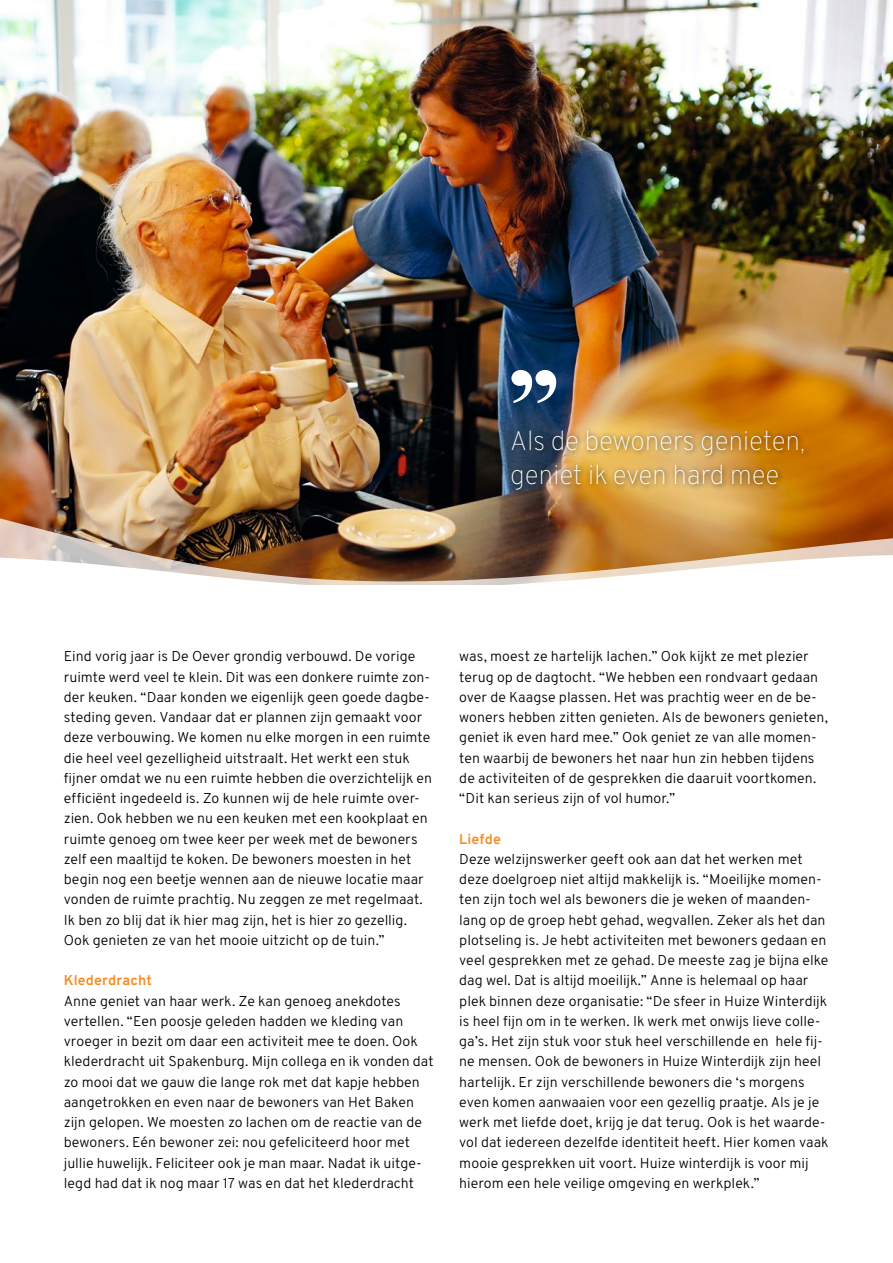
<style>
.page{position:relative;width:893px;height:1263px;background:#fff}
.page>*{position:absolute;margin:0;border:0;box-sizing:border-box;transform-origin:0 0}
.t1{font:100 27px/34.5px "Overpass";letter-spacing:-.01em;color:#fff}
.t2{font:300 14.25px/20.2px "Overpass";letter-spacing:.005em;color:#000}
.t3{font:700 14.25px "Overpass";letter-spacing:.01em;color:#f68d24}
</style>
<div class="page">
<img style="left:0;top:0;width:893px;height:454px">
<img style="left:0;top:454px;width:893px;height:101px">
<svg style="left:0;top:555px;width:891px;height:30px"></svg>
<div style="left:508px;top:426px;width:302px;height:71px;background:#000;opacity:.75"></div>
<svg style="left:511px;top:370px;width:45px;height:33px"></svg>
<h1 class="t1" style="left:510px;top:423px;width:297px">Als de bewoners genieten, geniet ik even hard mee</h1>
<p class="t2" style="left:64px;top:646px;width:370px">Eind vorig jaar is De Oever grondig verbouwd. De vorige ruimte werd veel te klein. Dit was een donkere ruimte zon&shy;der keuken. “Daar konden we eigenlijk geen goede dagbe&shy;steding geven. Vandaar dat er plannen zijn gemaakt voor deze verbouwing. We komen nu elke morgen in een ruimte die heel veel gezelligheid uitstraalt. Het werkt een stuk fijner omdat we nu een ruimte hebben die overzichtelijk en efficiënt ingedeeld is. Zo kunnen wij de hele ruimte over&shy;zien. Ook hebben we nu een keuken met een kookplaat en ruimte genoeg om twee keer per week met de bewoners zelf een maaltijd te koken. De bewoners moesten in het begin nog een beetje wennen aan de nieuwe locatie maar vonden de ruimte prachtig. Nu zeggen ze met regelmaat.<br>Ik ben zo blij dat ik hier mag zijn, het is hier zo gezellig.<br>Ook genieten ze van het mooie uitzicht op de tuin.”</p>
<p class="t3" style="left:64px;top:971px;width:90px">Klederdracht</p>
<p class="t2" style="left:64px;top:990px;width:371px">Anne geniet van haar werk. Ze kan genoeg anekdotes vertellen. “Een poosje geleden hadden we kleding van vroeger in bezit om daar een activiteit mee te doen. Ook klederdracht uit Spakenburg. Mijn collega en ik vonden dat zo mooi dat we gauw die lange rok met dat kapje hebben aangetrokken en even naar de bewoners van Het Baken zijn gelopen. We moesten zo lachen om de reactie van de bewoners. Eén bewoner zei: nou gefeliciteerd hoor met jullie huwelijk. Feliciteer ook je man maar. Nadat ik uitge&shy;legd had dat ik nog maar 17 was en dat het klederdracht</p>
<p class="t2" style="left:459px;top:646px;width:370px">was, moest ze hartelijk lachen.” Ook kijkt ze met plezier terug op de dagtocht. “We hebben een rondvaart gedaan over de Kaagse plassen. Het was prachtig weer en de be&shy;woners hebben zitten genieten. Als de bewoners genieten, geniet ik even hard mee.” Ook geniet ze van alle momen&shy;ten waarbij de bewoners het naar hun zin hebben tijdens de activiteiten of de gesprekken die daaruit voortkomen. “Dit kan serieus zijn of vol humor.”</p>
<p class="t3" style="left:459px;top:830px;width:43px">Liefde</p>
<p class="t2" style="left:459px;top:849px;width:371px">Deze welzijnswerker geeft ook aan dat het werken met deze doelgroep niet altijd makkelijk is. “Moeilijke momen&shy;ten zijn toch wel als bewoners die je weken of maanden&shy;lang op de groep hebt gehad, wegvallen. Zeker als het dan plotseling is. Je hebt activiteiten met bewoners gedaan en veel gesprekken met ze gehad. De meeste zag je bijna elke dag wel. Dat is altijd moeilijk.” Anne is helemaal op haar plek binnen deze organisatie: “De sfeer in Huize Winterdijk is heel fijn om in te werken. Ik werk met onwijs lieve colle&shy;ga’s. Het zijn stuk voor stuk heel verschillende en hele fij&shy;ne mensen. Ook de bewoners in Huize Winterdijk zijn heel hartelijk. Er zijn verschillende bewoners die ‘s morgens even komen aanwaaien voor een gezellig praatje. Als je je werk met liefde doet, krijg je dat terug. Ook is het waarde&shy;vol dat iedereen dezelfde identiteit heeft. Hier komen vaak mooie gesprekken uit voort. Huize winterdijk is voor mij hierom een hele veilige omgeving en werkplek.”</p>
</div>
